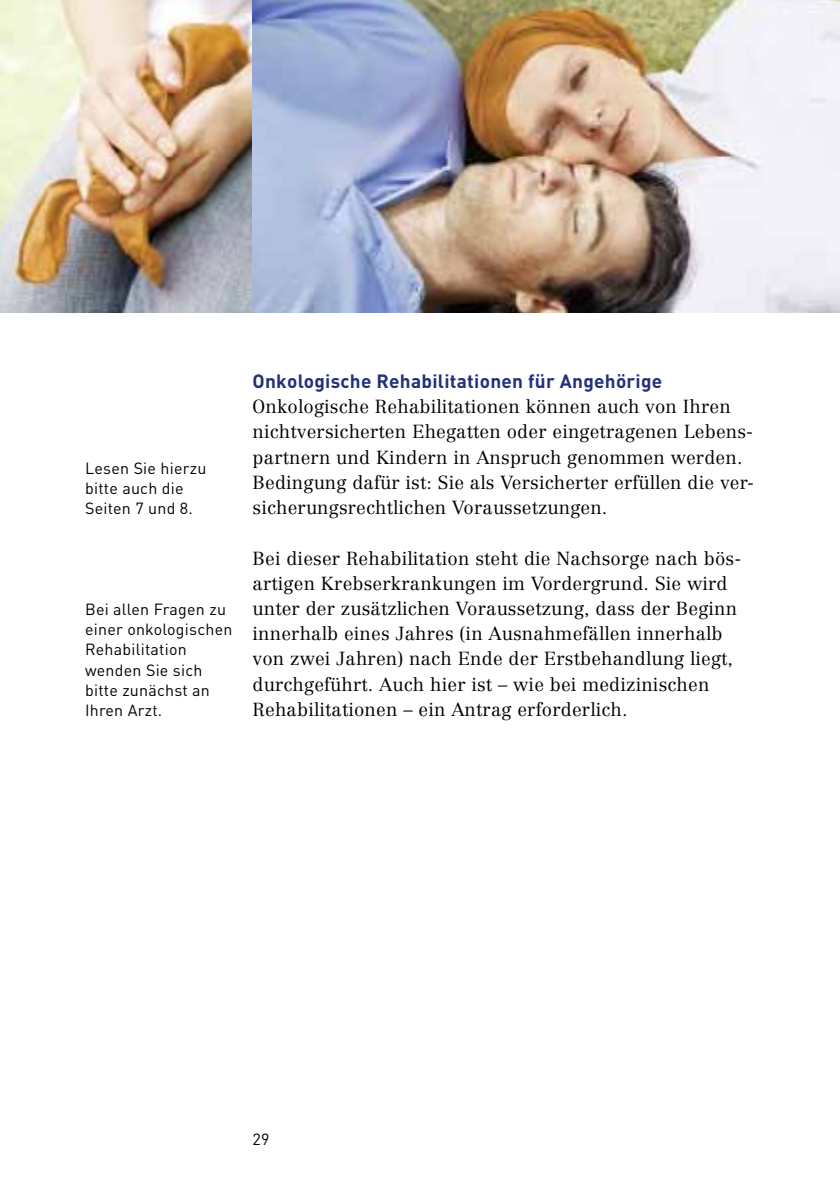
<style>
.page{position:relative;width:840px;height:1191px;background:#fff}
.page>*{position:absolute;margin:0;border:0;box-sizing:border-box;transform-origin:0 0}
.t1{font:700 19px "DIN";letter-spacing:.015em;color:#213178}
.t2{font:300 18.6px/25.2px "Centennial";letter-spacing:.01em;color:#000}
.t3{font:16px/20.2px "DIN";letter-spacing:.015em;color:#000}
</style>
<div class="page">
<img style="left:0;top:0;width:839px;height:312px">
<p class="t3" style="left:85px;top:457px;width:123px">Lesen Sie hierzu bitte auch die<br>Seiten 7 und 8.</p>
<p class="t3" style="left:85px;top:599px;width:149px">Bei allen Fragen zu einer onkologischen<br>Rehabilitation wenden Sie sich bitte zunächst an<br>Ihren Arzt.</p>
<h3 class="t1" style="left:252px;top:368px;width:411px">Onkologische Rehabilitationen für Angehörige</h3>
<p class="t2" style="left:252px;top:394px;width:502px">Onkologische Rehabilitationen können auch von Ihren nichtversicherten Ehegatten oder eingetragenen Lebens&shy;partnern und Kindern in Anspruch genommen werden.<br>Bedingung dafür ist: Sie als Versicherter erfüllen die ver&shy;sicherungsrechtlichen Voraussetzungen.</p>
<p class="t2" style="left:252px;top:545px;width:490px">Bei dieser Rehabilitation steht die Nachsorge nach bös&shy;artigen Krebserkrankungen im Vordergrund. Sie wird unter der zusätzlichen Voraussetzung, dass der Beginn innerhalb eines Jahres (in Ausnahmefällen innerhalb von zwei Jahren) nach Ende der Erstbehandlung liegt, durchgeführt. Auch hier ist – wie bei medizinischen Rehabilitationen – ein Antrag erforderlich.</p>
<p class="t3" style="left:252px;top:1128px;width:18px">29</p>
</div>
